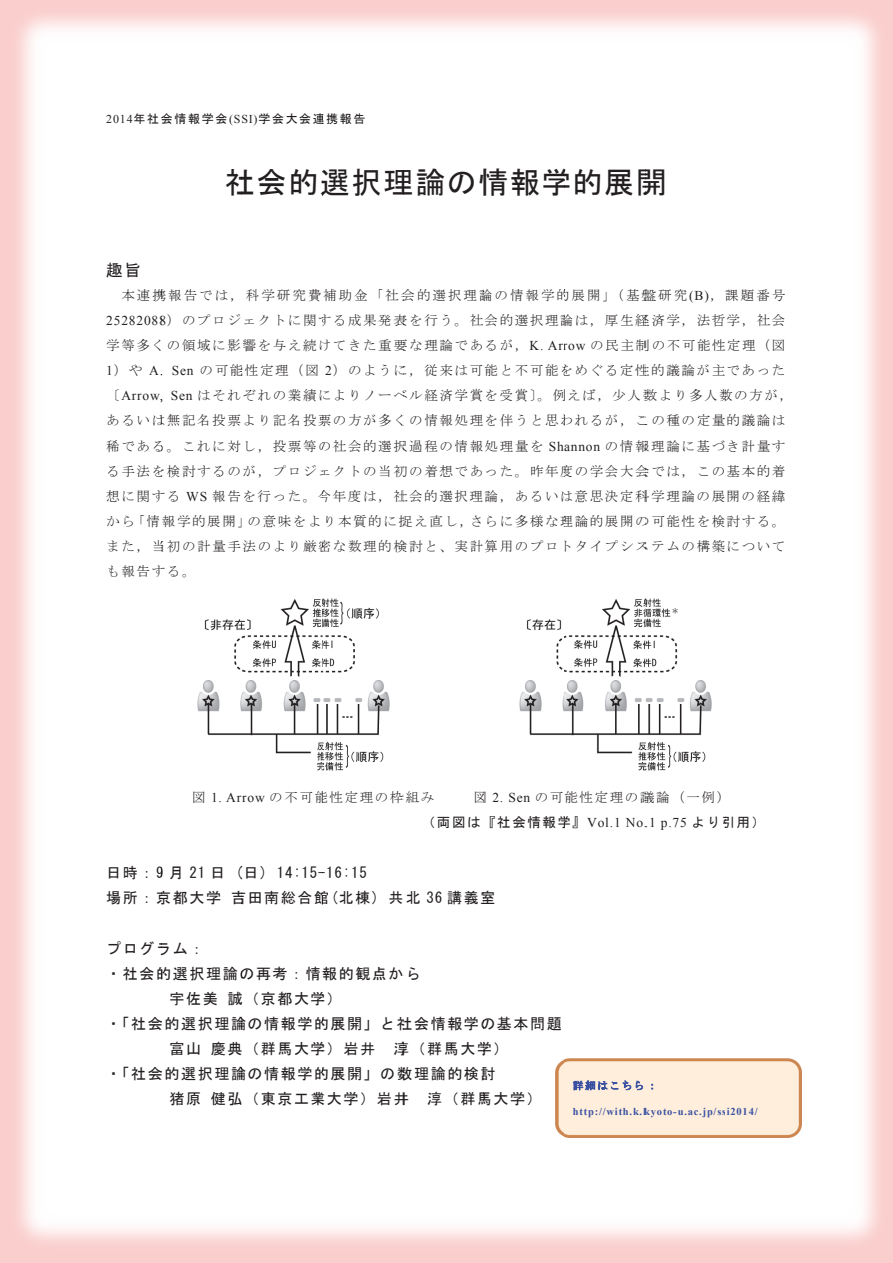
<style>
.page{position:relative;width:893px;height:1263px;background:#fff}
.page>*{position:absolute;margin:0;border:0;box-sizing:border-box;transform-origin:0 0}
.t1{font:30px "MS Gothic";letter-spacing:.055em;color:#231f20}
.t2{font:16.5px "MS Gothic";color:#231f20}
.t3{font:15px/25px "MS Gothic";letter-spacing:.105em;color:#231f20}
.t4{font:13.5px/25.2px "MS Mincho";letter-spacing:.12em;color:#231f20}
.t5{font:13.5px "MS Gothic";letter-spacing:.12em;color:#231f20}
.t6{font:12px "MS Gothic";letter-spacing:.135em;color:#231f20}
.t7{font:700 10.5px "Times New Roman";letter-spacing:.075em;color:#3a51a2}
.s1{font-family:"Times New Roman"}
</style>
<div class="page">
<img style="left:0;top:0;width:893px;height:1263px">
<img style="left:193px;top:595px;width:201px;height:179px">
<img style="left:515px;top:595px;width:201px;height:179px">
<img style="left:556px;top:1058px;width:245px;height:80px">
<svg style="left:573px;top:1080px;width:70px;height:10px"></svg>
<p class="t6" style="left:106px;top:113px;width:261px"><span class="s1">2014</span>年社会情報学会<span class="s1">(SSI)</span>学会大会連携報告</p>
<h1 class="t1" style="left:225px;top:167px;width:443px">社会的選択理論の情報学的展開</h1>
<p class="t2" style="left:106px;top:261px;width:36px">趣旨</p>
<p class="t4" style="left:106px;top:282px;width:688px;text-indent:15px">本連携報告では，科学研究費補助金「社会的選択理論の情報学的展開」（基盤研究<span class="s1">(B)</span>，課題番号<span class="s1">25282088</span>）のプロジェクトに関する成果発表を行う。社会的選択理論は，厚生経済学，法哲学，社会学等多くの領域に影響を与え続けてきた重要な理論であるが，<span class="s1">K. Arrow</span> の民主制の不可能性定理（図<span class="s1">1</span>）や <span class="s1">A. Sen</span> の可能性定理（図<br>〔<span class="s1">Arrow, Sen</span> はそれぞれの業績によりノーベル経済学賞を受賞〕。例えば，少人数より多人数の方が，あるいは無記名投票より記名投票の方が多くの情報処理を伴うと思われるが，この種の定量的議論は稀である。これに対し，投票等の社会的選択過程の情報処理量を <span class="s1">Shannon</span> の情報理論に基づき計量する手法を検討するのが，プロジェクトの当初の着想であった。昨年度の学会大会では，この基本的着想に関する <span class="s1">WS</span> 報告を行った。今年度は，社会的選択理論，あるいは意思決定科学理論の展開の経緯から「情報学的展開」<br>また，当初の計量手法のより厳密な数理的検討と、実計算用のプロトタイプシステムの構築についても報告する。</p>
<p class="t4" style="left:325px;top:358px;width:462px"><span class="s1">2</span>）のように，従来は可能と不可能をめぐる定性的議論が主であった</p>
<p class="t4" style="left:248px;top:508px;width:539px">の意味をより本質的に捉え直し，さらに多様な理論的展開の可能性を検討する。</p>
<p class="t4" style="left:192px;top:785px;width:244px">図 <span class="s1">1. Arrow</span> の不可能性定理の枠組み</p>
<p class="t4" style="left:473px;top:785px;width:258px">図 <span class="s1">2. Sen</span> の可能性定理の議論（一例）</p>
<p class="t5" style="left:422px;top:816px;width:345px">（両図は『社会情報学』<span class="s1">Vol.1 No.1 p.75</span> より引用）</p>
<p class="t3" style="left:106px;top:860px;width:120px">日時：9 月 21 日場所：京都大学</p>
<p class="t3" style="left:106px;top:936px;width:316px">プログラム：<br>・社会的選択理論の再考：情報的観点から</p>
<p class="t3" style="left:106px;top:1011px;width:457px">・「社会的選択理論の情報学的展開」と社会情報学の基本問題</p>
<p class="t3" style="left:106px;top:1061px;width:391px">・「社会的選択理論の情報学的展開」の数理論的検討</p>
<p class="t3" style="left:231px;top:860px;width:266px">(日) 14:15-16:15<br>吉田南総合館(北棟) 共北 36 講義室</p>
<p class="t3" style="left:169px;top:986px;width:50px">宇佐美</p>
<p class="t3" style="left:169px;top:1036px;width:207px">富山 慶典（群馬大学）岩井</p>
<p class="t3" style="left:169px;top:1086px;width:374px">猪原 健弘（東京工業大学）岩井 淳（群馬大学）</p>
<p class="t3" style="left:228px;top:986px;width:116px">誠（京都大学）</p>
<p class="t3" style="left:394px;top:1036px;width:116px">淳（群馬大学）</p>
<p class="t7" style="left:573px;top:1104px;width:186px">http://with.k.kyoto-u.ac.jp/ssi2014/</p>
</div>
